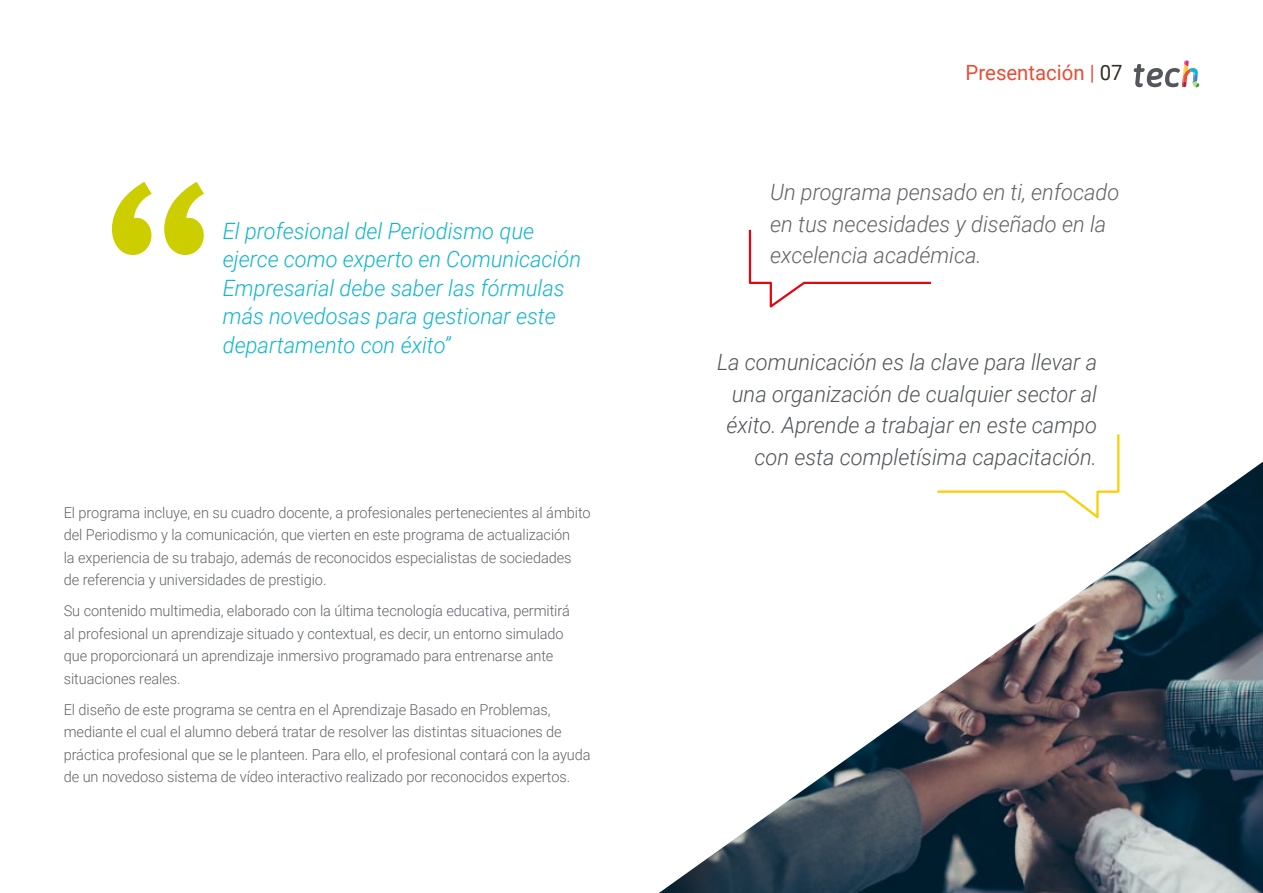
<style>
.page{position:relative;width:1263px;height:893px;background:#fff}
.page>*{position:absolute;margin:0;border:0;box-sizing:border-box;transform-origin:0 0}
.t1{font:italic 300 22.5px/28.5px "Roboto";color:#0fb6cf}
.t2{font:italic 300 22.5px/31.5px "Roboto";color:#52555b;text-align:right}
.t3{font:italic 300 22.5px/31.5px "Roboto";color:#61646a}
.t4{font:21px "Roboto";color:#e94d35}
.t5{font:300 15px/22.5px "Roboto";letter-spacing:-.005em;color:#61646a}
.s1{color:#312e20}
</style>
<div class="page">
<img style="left:659px;top:462px;width:604px;height:431px">
<svg style="left:935px;top:434px;width:185px;height:88px"></svg>
<svg style="left:748px;top:229px;width:183px;height:79px"></svg>
<svg style="left:1134px;top:61px;width:65px;height:27px"></svg>
<svg style="left:112px;top:182px;width:92px;height:73px"></svg>
<h1 class="t1" style="left:223px;top:216px;width:360px">El profesional del Periodismo que ejerce como experto en Comunicación Empresarial debe saber las fórmulas más novedosas para gestionar este departamento con éxito”</h1>
<p class="t5" style="left:64px;top:500px;width:528px">El programa incluye, en su cuadro docente, a profesionales pertenecientes al ámbito del Periodismo y la comunicación, que vierten en este programa de actualización<br>la experiencia de su trabajo, además de reconocidos especialistas de sociedades de referencia y universidades de prestigio.</p>
<p class="t5" style="left:64px;top:599px;width:507px">Su contenido multimedia, elaborado con la última tecnología educativa, permitirá al profesional un aprendizaje situado y contextual, es decir, un entorno simulado que proporcionará un aprendizaje inmersivo programado para entrenarse ante situaciones reales.</p>
<p class="t5" style="left:64px;top:697px;width:528px">El diseño de este programa se centra en el Aprendizaje Basado en Problemas, mediante el cual el alumno deberá tratar de resolver las distintas situaciones de práctica profesional que se le planteen. Para ello, el profesional contará con la ayuda de un novedoso sistema de vídeo interactivo realizado por reconocidos expertos.</p>
<h2 class="t4" style="left:966px;top:57px;width:159px">Presentación | <span class="s1">07</span></h2>
<h1 class="t3" style="left:770px;top:176px;width:351px">Un programa pensado en ti, enfocado en tus necesidades y diseñado en la excelencia académica.</h1>
<h1 class="t2" style="left:717px;top:346px;width:382px">La comunicación es la clave para llevar a una organización de cualquier sector al éxito. Aprende a trabajar en este campo con esta completísima capacitación.</h1>
</div>
